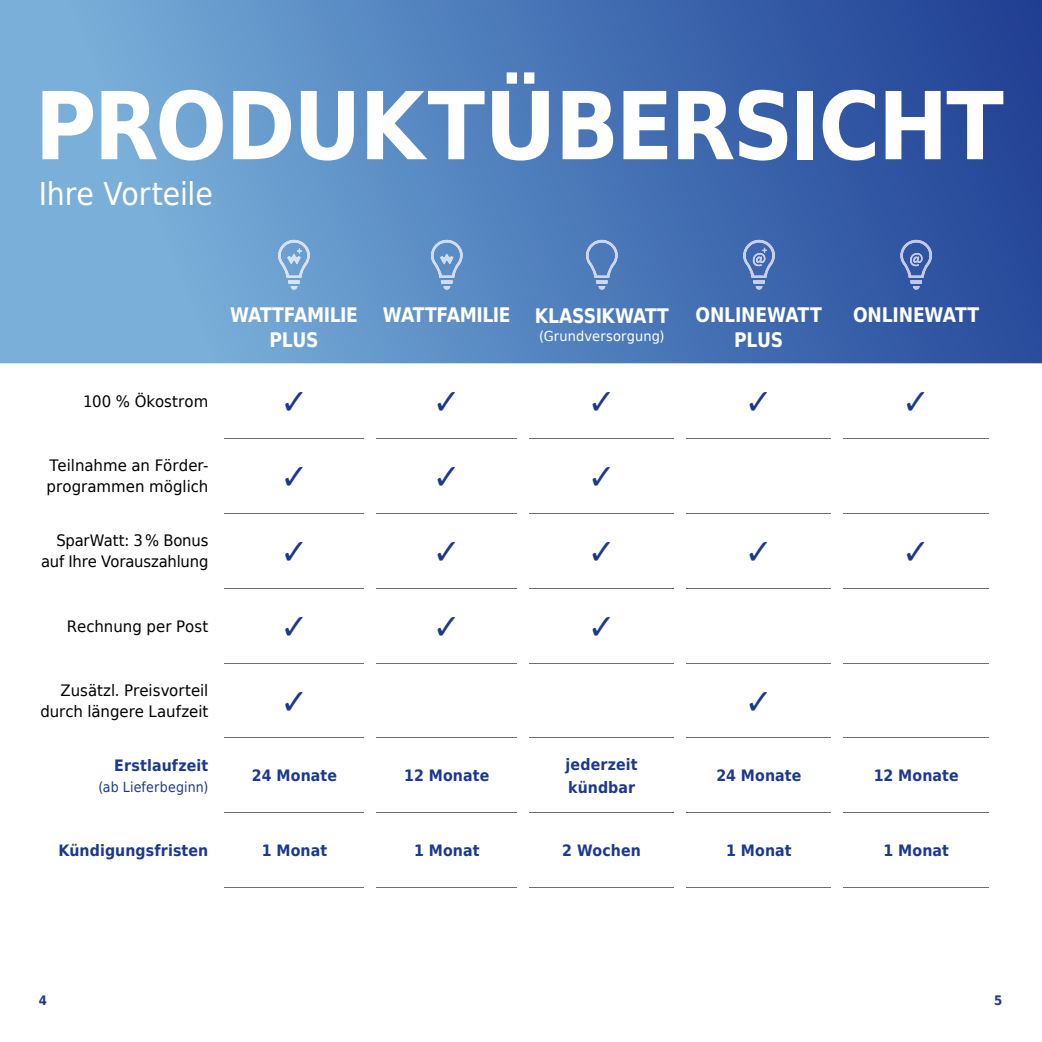
<style>
.page{position:relative;width:1042px;height:1042px;background:#fff}
.page>*{position:absolute;margin:0;border:0;box-sizing:border-box;transform-origin:0 0}
.t1{font:700 93.62px "DejaVu Sans Condensed";letter-spacing:-.025em;color:#fff}
.t2{font:35px "DejaVu Sans";color:#1c388f;scale:.95 1}
.t3{font:31.5px "DejaVu LGC Sans Condensed";letter-spacing:-.005em;color:#fff}
.t4{font:700 20.12px/24.2px "DejaVu Sans Condensed";letter-spacing:-.015em;color:#fff;text-align:center;scale:.95 1}
.t5{font:700 15.75px/22.4px "DejaVu Sans Condensed";letter-spacing:.01em;color:#1c388f}
.t6{font:15.75px/21px "DejaVu Sans";color:#000;scale:.95 1}
.t7{font:15.75px/21px "DejaVu Sans";color:#000;text-align:right;scale:.94 1}
.t8{font:14px "DejaVu Sans Condensed";letter-spacing:.015em;color:#1c388f}
.t9{font:13.65px "DejaVu Sans";letter-spacing:.01em;color:#fff;scale:.95 1}
.t10{font:700 13.12px "DejaVu LGC Sans Condensed";color:#1c388f}
</style>
<div class="page">
<hr style="left:224px;top:438px;width:147px;height:1px;background:#6e6e6e">
<hr style="left:371px;top:438px;width:152px;height:1px;background:#6e6e6e">
<hr style="left:523px;top:438px;width:157px;height:1px;background:#6e6e6e">
<hr style="left:680px;top:438px;width:157px;height:1px;background:#6e6e6e">
<hr style="left:837px;top:438px;width:152px;height:1px;background:#6e6e6e">
<hr style="left:224px;top:513px;width:147px;height:1px;background:#6e6e6e">
<hr style="left:371px;top:513px;width:152px;height:1px;background:#6e6e6e">
<hr style="left:523px;top:513px;width:157px;height:1px;background:#6e6e6e">
<hr style="left:680px;top:513px;width:157px;height:1px;background:#6e6e6e">
<hr style="left:837px;top:513px;width:152px;height:1px;background:#6e6e6e">
<hr style="left:224px;top:588px;width:147px;height:1px;background:#6e6e6e">
<hr style="left:371px;top:588px;width:152px;height:1px;background:#6e6e6e">
<hr style="left:523px;top:588px;width:157px;height:1px;background:#6e6e6e">
<hr style="left:680px;top:588px;width:157px;height:1px;background:#6e6e6e">
<hr style="left:837px;top:588px;width:152px;height:1px;background:#6e6e6e">
<hr style="left:224px;top:663px;width:147px;height:1px;background:#6e6e6e">
<hr style="left:371px;top:663px;width:152px;height:1px;background:#6e6e6e">
<hr style="left:523px;top:663px;width:157px;height:1px;background:#6e6e6e">
<hr style="left:680px;top:663px;width:157px;height:1px;background:#6e6e6e">
<hr style="left:837px;top:663px;width:152px;height:1px;background:#6e6e6e">
<hr style="left:224px;top:738px;width:147px;height:1px;background:#6e6e6e">
<hr style="left:371px;top:738px;width:152px;height:1px;background:#6e6e6e">
<hr style="left:523px;top:738px;width:157px;height:1px;background:#6e6e6e">
<hr style="left:680px;top:738px;width:157px;height:1px;background:#6e6e6e">
<hr style="left:837px;top:738px;width:152px;height:1px;background:#6e6e6e">
<hr style="left:224px;top:812px;width:147px;height:1px;background:#6e6e6e">
<hr style="left:371px;top:812px;width:152px;height:1px;background:#6e6e6e">
<hr style="left:523px;top:812px;width:157px;height:1px;background:#6e6e6e">
<hr style="left:680px;top:812px;width:157px;height:1px;background:#6e6e6e">
<hr style="left:837px;top:812px;width:163px;height:1px;background:#6e6e6e">
<hr style="left:213px;top:887px;width:158px;height:1px;background:#6e6e6e">
<hr style="left:371px;top:887px;width:152px;height:1px;background:#6e6e6e">
<hr style="left:523px;top:887px;width:157px;height:1px;background:#6e6e6e">
<hr style="left:680px;top:887px;width:157px;height:1px;background:#6e6e6e">
<hr style="left:837px;top:887px;width:163px;height:1px;background:#6e6e6e">
<div style="left:212px;top:370px;width:11px;height:658px;background:#fff"></div>
<div style="left:364px;top:370px;width:12px;height:658px;background:#fff"></div>
<div style="left:518px;top:370px;width:11px;height:658px;background:#fff"></div>
<div style="left:674px;top:369px;width:12px;height:658px;background:#fff"></div>
<div style="left:989px;top:370px;width:12px;height:658px;background:#fff"></div>
<div style="left:831px;top:370px;width:12px;height:658px;background:#fff"></div>
<svg style="left:0;top:0;width:1042px;height:363px;background:#517fbc"></svg>
<svg style="left:899px;top:240px;width:33px;height:49px;background:#5a76b5"></svg>
<svg style="left:277px;top:240px;width:33px;height:49px;background:#8ab2d9"></svg>
<svg style="left:429px;top:240px;width:34px;height:49px;background:#7aa1cf"></svg>
<svg style="left:584px;top:240px;width:34px;height:49px;background:#688dc4"></svg>
<svg style="left:741px;top:240px;width:34px;height:49px;background:#6484be"></svg>
<h1 class="t1" style="left:35px;top:49px;width:970px">PRODUKTÜBERSICHT</h1>
<h3 class="t3" style="left:39px;top:171px;width:175px">Ihre Vorteile</h3>
<p class="t4" style="left:230px;top:303px;width:136px">WATTFAMILIE<br>PLUS</p>
<p class="t4" style="left:383px;top:303px;width:303px">WATTFAMILIE KLASSIKWATT</p>
<p class="t9" style="left:539px;top:324px;width:134px">(Grundversorgung)</p>
<p class="t4" style="left:695px;top:303px;width:134px">ONLINEWATT<br>PLUS</p>
<p class="t4" style="left:853px;top:303px;width:134px">ONLINEWATT</p>
<p class="t6" style="left:83px;top:390px;width:133px">100 % Ökostrom</p>
<h2 class="t2" style="left:280px;top:371px;width:31px">✓</h2>
<h2 class="t2" style="left:433px;top:371px;width:31px">✓</h2>
<h2 class="t2" style="left:588px;top:371px;width:31px">✓</h2>
<h2 class="t2" style="left:745px;top:371px;width:31px">✓</h2>
<h2 class="t2" style="left:902px;top:371px;width:31px">✓</h2>
<p class="t6" style="left:46px;top:455px;width:172px">Teilnahme an Förder&shy;programmen möglich</p>
<h2 class="t2" style="left:280px;top:446px;width:31px">✓</h2>
<h2 class="t2" style="left:433px;top:446px;width:31px">✓</h2>
<h2 class="t2" style="left:588px;top:446px;width:31px">✓</h2>
<p class="t7" style="left:41px;top:529px;width:179px">SparWatt: 3 % Bonus auf Ihre Vorauszahlung</p>
<h2 class="t2" style="left:280px;top:521px;width:31px">✓</h2>
<h2 class="t2" style="left:433px;top:521px;width:31px">✓</h2>
<h2 class="t2" style="left:588px;top:521px;width:31px">✓</h2>
<h2 class="t2" style="left:745px;top:521px;width:31px">✓</h2>
<h2 class="t2" style="left:902px;top:521px;width:31px">✓</h2>
<p class="t6" style="left:67px;top:615px;width:150px">Rechnung per Post</p>
<h2 class="t2" style="left:280px;top:596px;width:31px">✓</h2>
<h2 class="t2" style="left:433px;top:596px;width:31px">✓</h2>
<h2 class="t2" style="left:588px;top:596px;width:31px">✓</h2>
<p class="t6" style="left:40px;top:679px;width:178px;text-align:right">Zusätzl. Preisvorteil durch längere Laufzeit</p>
<h2 class="t2" style="left:280px;top:670px;width:31px">✓</h2>
<h2 class="t2" style="left:745px;top:670px;width:31px">✓</h2>
<p class="t5" style="left:114px;top:754px;width:96px">Erstlaufzeit</p>
<p class="t8" style="left:98px;top:774px;width:111px">(ab Lieferbeginn)</p>
<p class="t5" style="left:252px;top:764px;width:87px">24 Monate</p>
<p class="t5" style="left:404px;top:764px;width:87px">12 Monate</p>
<p class="t5" style="left:565px;top:753px;width:74px">jederzeit kündbar</p>
<p class="t5" style="left:716px;top:764px;width:87px">24 Monate</p>
<p class="t5" style="left:873px;top:764px;width:87px">12 Monate</p>
<p class="t5" style="left:59px;top:839px;width:151px">Kündigungsfristen</p>
<p class="t5" style="left:262px;top:839px;width:67px">1 Monat</p>
<p class="t5" style="left:414px;top:839px;width:67px">1 Monat</p>
<p class="t5" style="left:562px;top:839px;width:80px">2 Wochen</p>
<p class="t5" style="left:726px;top:839px;width:67px">1 Monat</p>
<p class="t5" style="left:883px;top:839px;width:67px">1 Monat</p>
<p class="t10" style="left:39px;top:990px;width:10px">4</p>
<p class="t10" style="left:994px;top:990px;width:10px">5</p>
</div>
